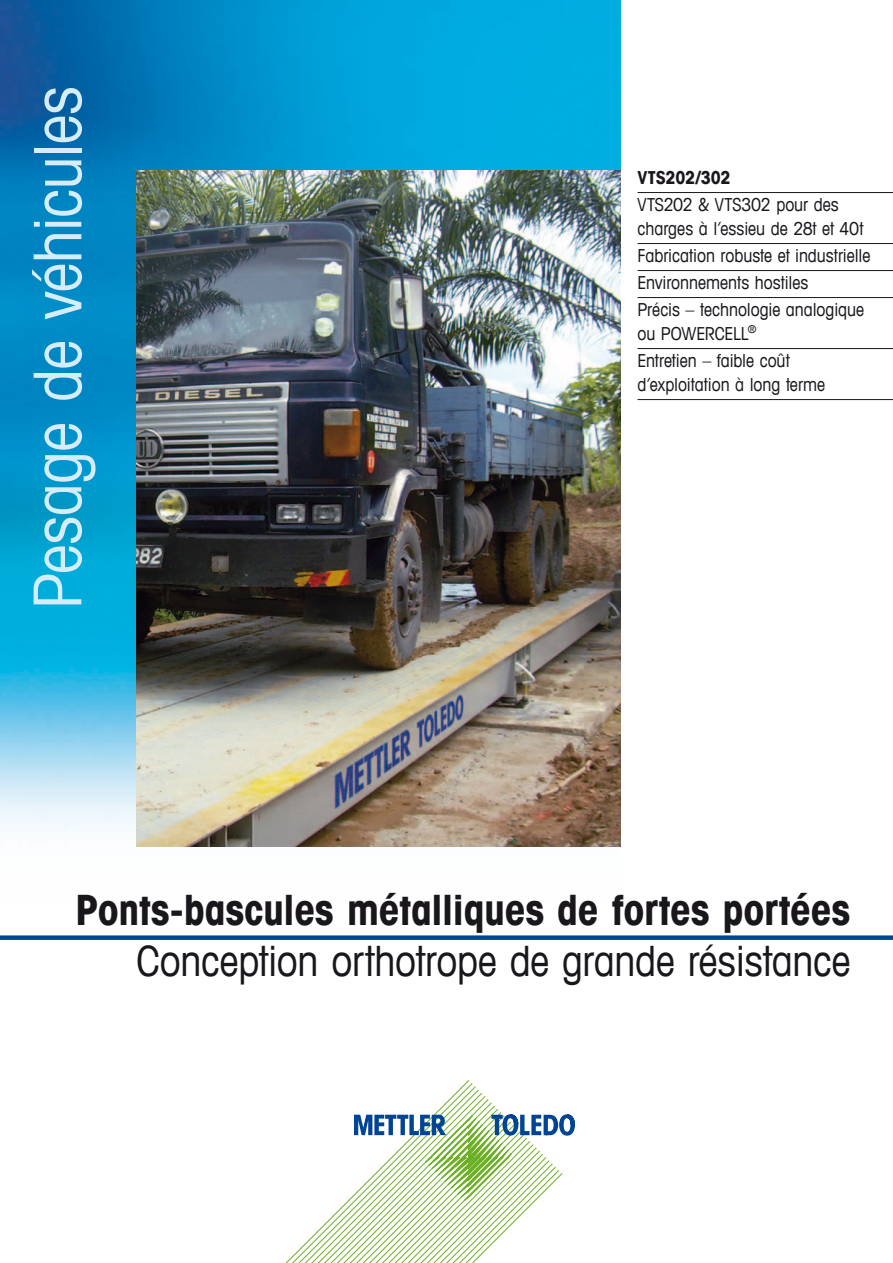
<style>
.page{position:relative;width:893px;height:1263px;background:#fff}
.page>*{position:absolute;margin:0;border:0;box-sizing:border-box;transform-origin:0 0}
.t1{font:condensed 66px "Avant Garde Com";letter-spacing:-.01em;color:#d5edfa}
.t2{font:700 condensed 42px "Avant Garde Com";letter-spacing:-.005em;color:#1a171c}
.t3{font:condensed 42px "Avant Garde Com";letter-spacing:-.005em;color:#1a171c}
.t4{font:condensed 18px/27px "Avant Garde Com";letter-spacing:-.005em;color:#1a171c}
.t5{font:700 condensed 18px "Avant Garde Com";letter-spacing:-.01em;color:#1a171c}
</style>
<div class="page">
<svg style="left:285px;top:1080px;width:250px;height:183px"></svg>
<svg style="left:354px;top:1114px;width:221px;height:87px"></svg>
<img style="left:0;top:0;width:621px;height:830px">
<div style="left:0;top:935px;width:893px;height:5px;background:#004595"></div>
<img style="left:136px;top:171px;width:485px;height:676px">
<hr style="left:637px;top:192px;width:256px;height:1px;background:#1a171c">
<hr style="left:637px;top:243px;width:256px;height:1px;background:#1a171c">
<hr style="left:637px;top:270px;width:256px;height:1px;background:#1a171c">
<hr style="left:637px;top:297px;width:256px;height:1px;background:#1a171c">
<hr style="left:637px;top:348px;width:256px;height:1px;background:#1a171c">
<hr style="left:637px;top:399px;width:256px;height:1px;background:#1a171c">
<h1 class="t1" style="left:17px;top:609px;width:525px;rotate:-90deg">Pesage de véhicules</h1>
<p class="t5" style="left:637px;top:166px;width:95px">VTS202/302</p>
<p class="t4" style="left:637px;top:192px;width:227px;line-height:24px">VTS202 &amp; VTS302 pour des charges à l‘essieu de 28t et 40t</p>
<p class="t4" style="left:637px;top:241px;width:234px">Fabrication robuste et industrielle<br>Environnements hostiles<br>Précis – technologie analogique</p>
<p class="t4" style="left:637px;top:319px;width:154px">ou POWERCELL<sup>®<br></sup>Entretien – faible coût</p>
<p class="t4" style="left:637px;top:370px;width:189px">d‘exploitation à long terme</p>
<h2 class="t2" style="left:75px;top:882px;width:777px">Ponts-bascules métalliques de fortes portées</h2>
<h2 class="t3" style="left:137px;top:934px;width:715px">Conception orthotrope de grande résistance</h2>
</div>
